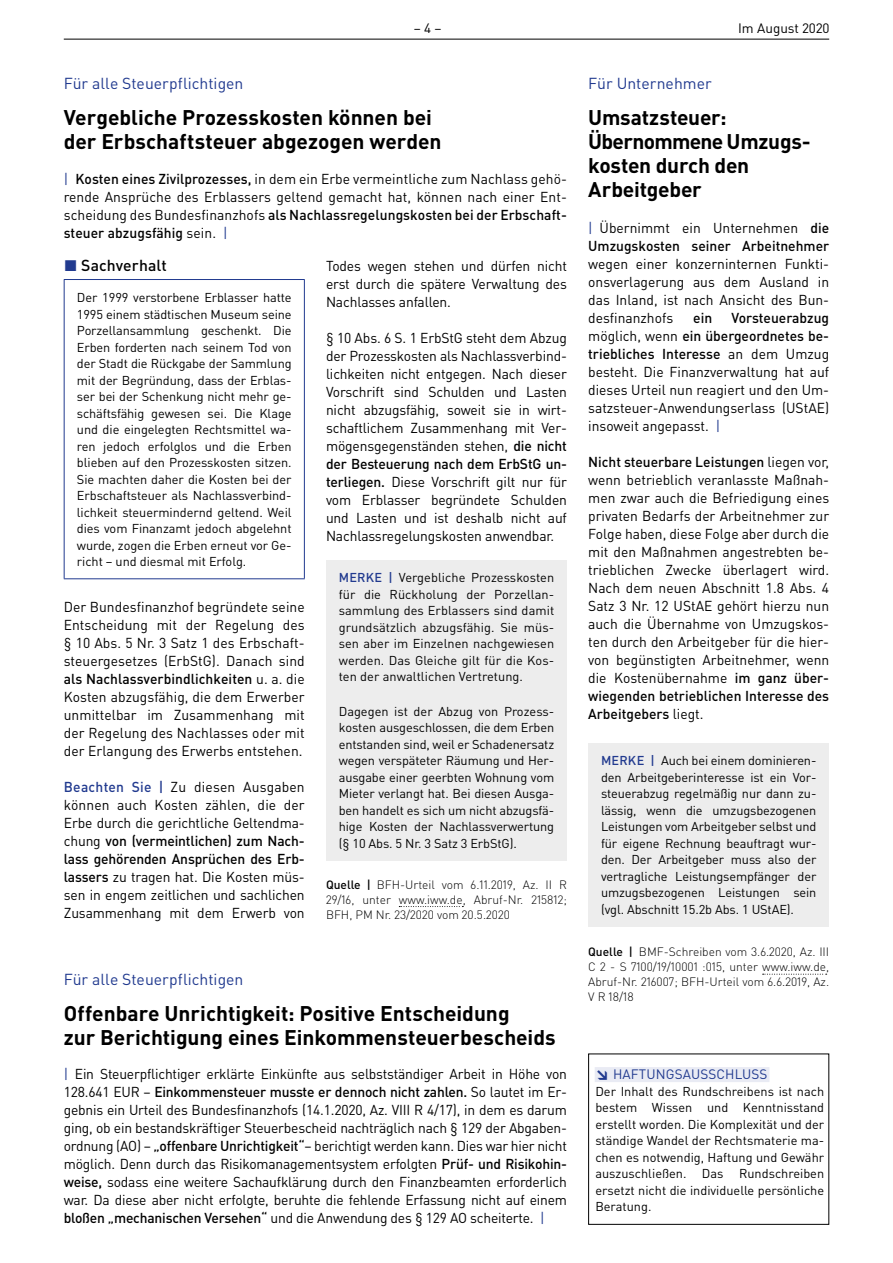
<style>
.page{position:relative;width:893px;height:1263px;background:#fff}
.page>*{position:absolute;margin:0;border:0;box-sizing:border-box;transform-origin:0 0}
.t1{font:700 21px/24px "DIN Pro";letter-spacing:-.005em;color:#000}
.t2{font:15.75px "DIN Pro";color:#213a8f}
.t3{font:500 15.75px "DIN Pro";letter-spacing:.005em;color:#000}
.t4{font:14.25px/18px "DIN Pro";letter-spacing:-.005em;color:#000;text-align:justify}
.t5{font:500 14.25px/18px "DIN Pro";color:#000}
.t6{font:13.5px "DIN Pro";letter-spacing:.01em;color:#213a8f}
.t7{font:13.5px "DIN Pro";color:#000}
.t8{font:12.75px/16.5px "DIN Pro";letter-spacing:-.005em;color:#000;text-align:justify}
.t9{font:300 12px/15px "DIN Pro";color:#000;text-align:justify}
.s1{color:#213a8f}
.s2{font-weight:500}
.s3{font-weight:500;color:#213a8f}
.s4{font-weight:400;color:#213a8f}
.s5{font-weight:400}
.s6{font-weight:900}
</style>
<div class="page">
<hr style="left:64px;top:39px;width:765px;height:1px;background:#000">
<div style="left:595px;top:1067px;width:174px;height:15px;background:#e9ebf4"></div>
<div style="left:588px;top:1053px;width:241px;height:172px;border:1px solid #000"></div>
<hr style="left:64px;top:279px;width:241px;height:1px;background:#213a8f">
<hr style="left:64px;top:280px;width:1px;height:298px;background:#213a8f">
<hr style="left:304px;top:280px;width:1px;height:298px;background:#213a8f">
<hr style="left:64px;top:578px;width:241px;height:1px;background:#213a8f">
<svg style="left:399px;top:906px;width:64px;height:1px"></svg>
<div style="left:326px;top:560px;width:241px;height:300px;background:#ededed"></div>
<svg style="left:763px;top:974px;width:64px;height:1px"></svg>
<div style="left:588px;top:743px;width:241px;height:183px;background:#ededed"></div>
<p class="t7" style="left:414px;top:19px;width:29px">– 4 –</p>
<p class="t7" style="left:738px;top:19px;width:93px">Im August 2020</p>
<p class="t2" style="left:64px;top:73px;width:181px">Für alle Steuerpflichtigen</p>
<h1 class="t1" style="left:64px;top:105px;width:379px">Vergebliche Prozesskosten können bei der Erbschaftsteuer abgezogen werden</h1>
<p class="t4" style="left:64px;top:169px;width:505px"><span class="s1">|</span> <span class="s2">Kosten eines Zivilprozesses,</span> in dem ein Erbe vermeintliche zum Nachlass gehö&shy;rende Ansprüche des Erblassers geltend gemacht hat, können nach einer Ent&shy;scheidung des Bundesfinanzhofs <span class="s2">als Nachlassregelungskosten bei der Erbschaft&shy;steuer abzugsfähig</span> sein. <span class="s1">|</span></p>
<p class="t3" style="left:64px;top:255px;width:104px"><span class="s1">◼</span> Sachverhalt</p>
<p class="t8" style="left:77px;top:289px;width:216px">Der 1999 verstorbene Erblasser hatte 1995 einem städtischen Museum seine Porzellansammlung geschenkt. Die Erben forderten nach seinem Tod von der Stadt die Rückgabe der Sammlung mit der Begründung, dass der Erblas&shy;ser bei der Schenkung nicht mehr ge&shy;schäftsfähig gewesen sei. Die Klage und die eingelegten Rechtsmittel wa&shy;ren jedoch erfolglos und die Erben blieben auf den Prozesskosten sitzen.<br>Sie machten daher die Kosten bei der Erbschaftsteuer als Nachlassverbind&shy;lichkeit steuermindernd geltend. Weil dies vom Finanzamt jedoch abgelehnt wurde, zogen die Erben erneut vor Ge&shy;richt – und diesmal mit Erfolg.</p>
<p class="t4" style="left:64px;top:597px;width:242px">Der Bundesfinanzhof begründete seine Entscheidung mit der Regelung des § 10 Abs. 5 Nr. 3 Satz 1 des Erbschaft&shy;steuergesetzes (ErbStG). Danach sind <span class="s2">als Nachlassverbindlichkeiten</span> u. a. die Kosten abzugsfähig, die dem Erwerber unmittelbar im Zusammenhang mit der Regelung des Nachlasses oder mit der Erlangung des Erwerbs entstehen.</p>
<p class="t4" style="left:64px;top:777px;width:242px"><span class="s3">Beachten Sie |</span> Zu diesen Ausgaben können auch Kosten zählen, die der Erbe durch die gerichtliche Geltendma&shy;chung <span class="s2">von (vermeintlichen) zum Nach&shy;lass gehörenden Ansprüchen des Erb&shy;lassers</span> zu tragen hat. Die Kosten müs&shy;sen in engem zeitlichen und sachlichen Zusammenhang mit dem Erwerb von</p>
<p class="t4" style="left:326px;top:256px;width:242px">Todes wegen stehen und dürfen nicht erst durch die spätere Verwaltung des Nachlasses anfallen.</p>
<p class="t4" style="left:326px;top:328px;width:242px">§ 10 Abs. 6 S. 1 ErbStG steht dem Abzug der Prozesskosten als Nachlassverbind&shy;lichkeiten nicht entgegen. Nach dieser Vorschrift sind Schulden und Lasten nicht abzugsfähig, soweit sie in wirt&shy;schaftlichem Zusammenhang mit Ver&shy;mögensgegenständen stehen, <span class="s2">die nicht der Besteuerung nach dem ErbStG un&shy;terliegen.</span> Diese Vorschrift gilt nur für vom Erblasser begründete Schulden und Lasten und ist deshalb nicht auf Nachlassregelungskosten anwendbar.</p>
<p class="t8" style="left:339px;top:569px;width:217px"><span class="s3">MERKE |</span> Vergebliche Prozesskosten für die Rückholung der Porzellan&shy;sammlung des Erblassers sind damit grundsätzlich abzugsfähig. Sie müs&shy;sen aber im Einzelnen nachgewiesen werden. Das Gleiche gilt für die Kos&shy;ten der anwaltlichen Vertretung.</p>
<p class="t8" style="left:339px;top:702px;width:217px">Dagegen ist der Abzug von Prozess&shy;kosten ausgeschlossen, die dem Erben entstanden sind, weil er Schadenersatz wegen verspäteter Räumung und Her&shy;ausgabe einer geerbten Wohnung vom Mieter verlangt hat. Bei diesen Ausga&shy;ben handelt es sich um nicht abzugsfä&shy;hige Kosten der Nachlassverwertung (§ 10 Abs. 5 Nr. 3 Satz 3 ErbStG).</p>
<p class="t9" style="left:326px;top:876px;width:242px"><span class="s2">Quelle |</span> BFH-Urteil vom 6.11.2019, Az. II R 29/16, unter www.iww.de, Abruf-Nr. 215812; BFH, PM Nr. 23/2020 vom 20.5.2020</p>
<p class="t2" style="left:64px;top:968px;width:181px">Für alle Steuerpflichtigen</p>
<h1 class="t1" style="left:64px;top:1000px;width:493px">Offenbare Unrichtigkeit: Positive Entscheidung<br>zur Berichtigung eines Einkommensteuerbescheids</h1>
<p class="t4" style="left:64px;top:1065px;width:505px"><span class="s1">|</span> Ein Steuerpflichtiger erklärte Einkünfte aus selbstständiger Arbeit in Höhe von 128.641 EUR – <span class="s2">Einkommensteuer musste er dennoch nicht zahlen.</span> So lautet im Er&shy;gebnis ein Urteil des Bundesfinanzhofs (14.1.2020, Az. VIII R 4/17), in dem es darum ging, ob ein bestandskräftiger Steuerbescheid nachträglich nach § 129 der Abgaben&shy;ordnung (AO) – <span class="s2">„offenbare Unrichtigkeit“</span>– berichtigt werden kann. Dies war hier nicht möglich. Denn durch das Risikomanagementsystem erfolgten <span class="s2">Prüf- und Risikohin&shy;weise,</span> sodass eine weitere Sachaufklärung durch den Finanzbeamten erforderlich war. Da diese aber nicht erfolgte, beruhte die fehlende Erfassung nicht auf einem <span class="s2">bloßen „mechanischen Versehen“</span> und die Anwendung des § 129 AO scheiterte. <span class="s1">|</span></p>
<p class="t2" style="left:588px;top:73px;width:125px">Für Unternehmer</p>
<h1 class="t1" style="left:588px;top:105px;width:224px">Umsatzsteuer:<br>Übernommene Umzugs&shy;kosten durch den<br>Arbeitgeber</h1>
<p class="t5" style="left:588px;top:219px;width:242px"><span class="s4">|</span> <span class="s5">Übernimmt ein Unternehmen</span> die<br>Umzugskosten seiner Arbeitnehmer</p>
<p class="t4" style="left:588px;top:255px;width:242px">wegen einer konzerninternen Funkti&shy;onsverlagerung aus dem Ausland in das Inland, ist nach Ansicht des Bun&shy;desfinanzhofs</p>
<p class="t5" style="left:693px;top:309px;width:20px">ein</p>
<p class="t4" style="left:588px;top:309px;width:242px;text-indent:143px"><span class="s2">Vorsteuerabzug </span>möglich, wenn <span class="s2">ein übergeordnetes be&shy;triebliches Interesse</span> an dem Umzug besteht. Die Finanzverwaltung hat auf dieses Urteil nun reagiert und den Um&shy;satzsteuer-Anwendungserlass (UStAE) insoweit angepasst. <span class="s1">|</span></p>
<p class="t4" style="left:588px;top:453px;width:242px"><span class="s2">Nicht steuerbare Leistungen</span> liegen vor, wenn betrieblich veranlasste Maßnah&shy;men zwar auch die Befriedigung eines privaten Bedarfs der Arbeitnehmer zur Folge haben, diese Folge aber durch die mit den Maßnahmen angestrebten be&shy;trieblichen Zwecke überlagert wird.<br>Nach dem neuen Abschnitt 1.8 Abs. 4<br>Satz 3 Nr. 12 UStAE gehört hierzu nun auch die Übernahme von Umzugskos&shy;ten durch den Arbeitgeber für die hier&shy;von begünstigten Arbeitnehmer, wenn die Kostenübernahme <span class="s2">im ganz über&shy;wiegenden betrieblichen Interesse des Arbeitgebers</span> liegt.</p>
<p class="t8" style="left:601px;top:752px;width:217px"><span class="s3">MERKE |</span> Auch bei einem dominieren&shy;den Arbeitgeberinteresse ist ein Vor&shy;steuerabzug regelmäßig nur dann zu&shy;lässig, wenn die umzugsbezogenen Leistungen vom Arbeitgeber selbst und für eigene Rechnung beauftragt wur&shy;den. Der Arbeitgeber muss also der vertragliche Leistungsempfänger der umzugsbezogenen Leistungen sein (vgl. Abschnitt 15.2b Abs. 1 UStAE).</p>
<p class="t9" style="left:588px;top:944px;width:242px"><span class="s2">Quelle |</span> BMF-Schreiben vom 3.6.2020, Az. III C 2 - S 7100/19/10001 :015, unter www.iww.de, Abruf-Nr. 216007; BFH-Urteil vom 6.6.2019, Az.<br>V R 18/18</p>
<p class="t6" style="left:595px;top:1065px;width:173px"><span class="s6">↘</span> HAFTUNGSAUSSCHLUSS</p>
<p class="t8" style="left:595px;top:1082px;width:230px">Der Inhalt des Rundschreibens ist nach bestem Wissen und Kenntnisstand erstellt worden. Die Komplexität und der ständige Wandel der Rechtsmaterie ma&shy;chen es notwendig, Haftung und Gewähr auszuschließen. Das Rundschreiben ersetzt nicht die individuelle persönliche Beratung.</p>
</div>
